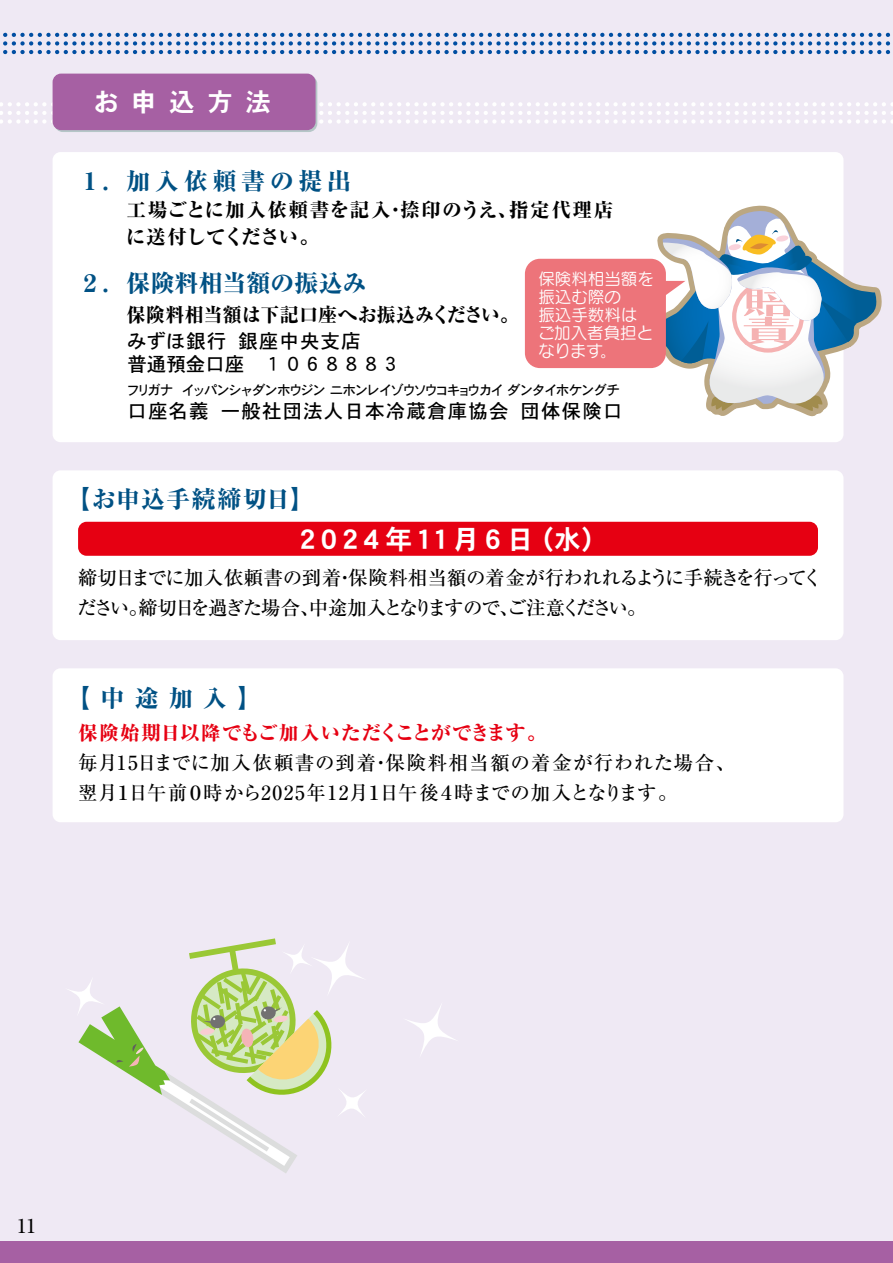
<style>
.page{position:relative;width:893px;height:1263px;background:#efe9f4}
.page>*{position:absolute;margin:0;border:0;box-sizing:border-box;transform-origin:0 0}
.t1{font:27px "DFHS Gothic Std W7";letter-spacing:-.09em;color:#fff}
.t2{font:25.5px "DFHS Gothic Std W7";letter-spacing:.5em;color:#fff}
.t3{font:800 24px "Ryumin Pr 6 N";letter-spacing:.06em;color:#005184}
.t4{font:800 24px "Ryumin Pr 6 N";letter-spacing:.01em;color:#005184}
.t5{font:800 24px "Ryumin Pr 6 N";letter-spacing:.2em;color:#005184}
.t6{font:500 19.5px/29.7px "Ryumin Pr 6 N";letter-spacing:-.045em;color:#000}
.t7{font:500 19.5px/29.7px "Ryumin Pr 6 N";letter-spacing:.025em;color:#000}
.t8{font:800 19.5px/27px "Ryumin Pr 6 N";letter-spacing:.025em;color:#000}
.t9{font:19.5px/23.4px "DFHS Gothic Std W5";color:#000}
.t10{font:19.5px "DFHS Gothic Std W5";letter-spacing:.055em;color:#000}
.t11{font:800 19.5px "Ryumin Pr 6 N";letter-spacing:.02em;color:#e60012}
.t12{font:800 19.5px "Ryumin Pr 6 N";letter-spacing:.005em;color:#000}
.t13{font:500 19.2px "Ryumin Pr 6 N";color:#000}
.t14{font:16.5px/18px "Seurat Pro M";color:#fff}
.t15{font:13.65px "DFHS Gothic Std W5";letter-spacing:-.125em;color:#000}
</style>
<div class="page">
<div style="left:0;top:1242px;width:893px;height:21px;background:#a660a3"></div>
<svg style="left:3px;top:33px;width:888px;height:21px"></svg>
<svg style="left:0;top:102px;width:893px;height:22px"></svg>
<div style="left:53px;top:152px;width:790px;height:290px;background:#fff;border-radius:8px"></div>
<div style="left:53px;top:470px;width:790px;height:170px;background:#fff;border-radius:8px"></div>
<div style="left:53px;top:668px;width:790px;height:154px;background:#fff;border-radius:8px"></div>
<svg style="left:54px;top:75px;width:263px;height:57px"></svg>
<div style="left:53px;top:74px;width:263px;height:56px;background:#a660a3;border-radius:9px"></div>
<svg style="left:78px;top:938px;width:254px;height:235px"></svg>
<svg style="left:403px;top:1001px;width:56px;height:57px"></svg>
<svg style="left:310px;top:940px;width:57px;height:57px"></svg>
<svg style="left:65px;top:976px;width:40px;height:40px"></svg>
<svg style="left:337px;top:1088px;width:30px;height:30px"></svg>
<svg style="left:282px;top:943px;width:31px;height:32px"></svg>
<div style="left:78px;top:522px;width:740px;height:34px;background:#e60012;border-radius:9px"></div>
<div style="left:525px;top:259px;width:141px;height:109px;background:#ed747a;border-radius:15px"></div>
<svg style="left:649px;top:205px;width:230px;height:208px"></svg>
<h2 class="t2" style="left:93px;top:88px;width:179px">お申込方法</h2>
<p class="t5" style="left:78px;top:162px;width:275px">１．加入依頼書の提出</p>
<p class="t8" style="left:126px;top:196px;width:489px">工場ごとに加入依頼書を記入・捺印のうえ、指定代理店に送付してください。</p>
<p class="t4" style="left:78px;top:264px;width:290px">２．保険料相当額の振込み</p>
<p class="t12" style="left:127px;top:300px;width:394px">保険料相当額は下記口座へお振込みください。</p>
<p class="t9" style="left:127px;top:329px;width:275px">みずほ銀行　銀座中央支店<br>普通預金口座　１０６８８８３</p>
<p class="t15" style="left:126px;top:382px;width:495px">フリガナ イッパンシャダンホウジン ニホンレイゾウソウコキョウカイ ダンタイホケングチ</p>
<p class="t10" style="left:127px;top:401px;width:497px">口座名義　一般社団法人日本冷蔵倉庫協会　団体保険口</p>
<p class="t14" style="left:538px;top:269px;width:117px">保険料相当額を振込む際の<br>振込手数料はご加入者負担となります。</p>
<p class="t3" style="left:66px;top:480px;width:250px">【お申込手続締切日】</p>
<h1 class="t1" style="left:294px;top:525px;width:316px">２０２４年１１月６日（水）</h1>
<p class="t6" style="left:77px;top:562px;width:746px">締切日までに加入依頼書の到着・保険料相当額の着金が行われれるように手続きを行ってください。締切日を過ぎた場合、中途加入となりますので、ご注意ください。</p>
<p class="t3" style="left:66px;top:679px;width:197px">【中途加入】</p>
<p class="t11" style="left:78px;top:717px;width:470px">保険始期日以降でもご加入いただくことができます。</p>
<p class="t7" style="left:78px;top:747px;width:659px">毎月15日までに加入依頼書の到着・保険料相当額の着金が行われた場合、翌月１日午前０時から2025年12月１日午後４時までの加入となります。</p>
<p class="t13" style="left:17px;top:1211px;width:21px">11</p>
</div>
